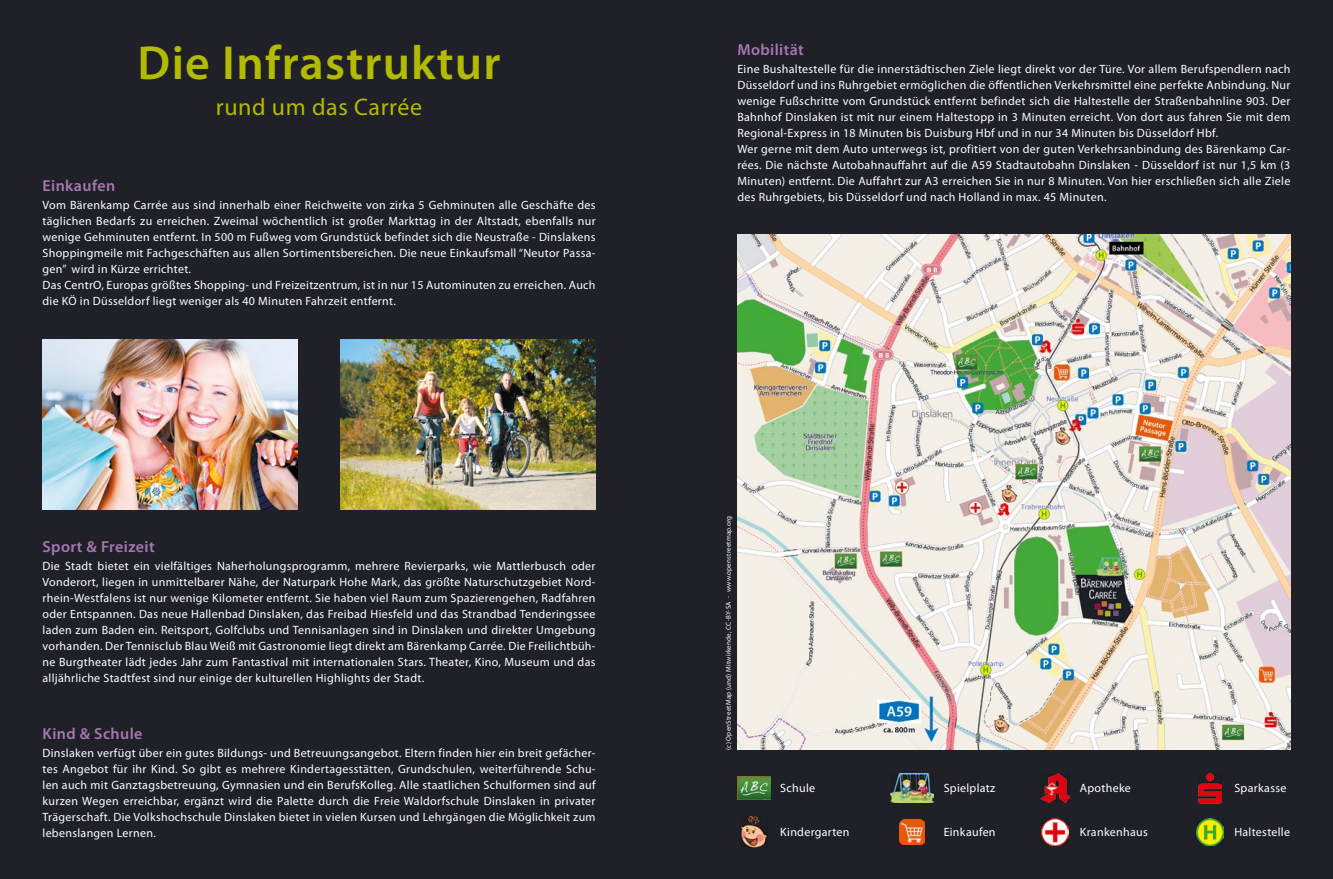
<style>
.page{position:relative;width:1333px;height:879px;background:#fff}
.page>*{position:absolute;margin:0;border:0;box-sizing:border-box;transform-origin:0 0}
.t1{font:600 48px "Myriad Pro";letter-spacing:.025em;color:#b3bb00}
.t2{font:24px "Myriad Pro";letter-spacing:.025em;color:#b3bb00}
.t3{font:600 16px "Myriad Pro";letter-spacing:.025em;color:#a777b2}
.t4{font:12px/16px "Myriad Pro";letter-spacing:.025em;color:#fff}
.t5{font:7px "Myriad Pro";letter-spacing:.025em;color:#fff}
</style>
<div class="page">
<div style="left:0;top:0;width:1332px;height:879px;background:#1f2028"></div>
<img style="left:43px;top:340px;width:255px;height:170px">
<img style="left:340px;top:340px;width:255px;height:170px">
<img style="left:737px;top:235px;width:553px;height:515px">
<img style="left:737px;top:777px;width:33px;height:22px">
<img style="left:740px;top:816px;width:27px;height:31px">
<img style="left:890px;top:773px;width:43px;height:29px">
<img style="left:899px;top:819px;width:25px;height:25px">
<img style="left:1041px;top:818px;width:27px;height:27px">
<img style="left:1040px;top:773px;width:29px;height:30px">
<img style="left:1196px;top:818px;width:27px;height:27px">
<img style="left:1198px;top:773px;width:23px;height:30px">
<p class="t1" style="left:137px;top:32px;width:364px">Die Infrastruktur</p>
<p class="t2" style="left:216px;top:92px;width:208px">rund um das Carrée</p>
<p class="t3" style="left:43px;top:175px;width:74px">Einkaufen</p>
<p class="t4" style="left:43px;top:196px;width:554px">Vom Bärenkamp Carrée aus sind innerhalb einer Reichweite von zirka 5 Gehminuten alle Geschäfte des täglichen Bedarfs zu erreichen. Zweimal wöchentlich ist großer Markttag in der Altstadt, ebenfalls nur wenige Gehminuten entfernt. In 500 m Fußweg vom Grundstück befindet sich die Neustraße - Dinslakens Shoppingmeile mit Fachgeschäften aus allen Sortimentsbereichen. Die neue Einkaufsmall “Neutor Passa&shy;gen” wird in Kürze errichtet.<br>Das CentrO, Europas größtes Shopping- und Freizeitzentrum, ist in nur 15 Autominuten zu erreichen. Auch die KÖ in Düsseldorf liegt weniger als 40 Minuten Fahrzeit entfernt.</p>
<p class="t3" style="left:43px;top:536px;width:114px">Sport &amp; Freizeit</p>
<p class="t4" style="left:43px;top:557px;width:554px;text-align:justify">Die Stadt bietet ein vielfältiges Naherholungsprogramm, mehrere Revierparks, wie Mattlerbusch oder Vonderort, liegen in unmittelbarer Nähe, der Naturpark Hohe Mark, das größte Naturschutzgebiet Nord&shy;rhein-Westfalens ist nur wenige Kilometer entfernt. Sie haben viel Raum zum Spazierengehen, Radfahren oder Entspannen. Das neue Hallenbad Dinslaken, das Freibad Hiesfeld und das Strandbad Tenderingssee laden zum Baden ein. Reitsport, Golfclubs und Tennisanlagen sind in Dinslaken und direkter Umgebung vorhanden. Der Tennisclub Blau Weiß mit Gastronomie liegt direkt am Bärenkamp Carrée. Die Freilichtbüh&shy;ne Burgtheater lädt jedes Jahr zum Fantastival mit internationalen Stars. Theater, Kino, Museum und das alljährliche Stadtfest sind nur einige der kulturellen Highlights der Stadt.</p>
<p class="t3" style="left:43px;top:723px;width:101px">Kind &amp; Schule</p>
<p class="t4" style="left:43px;top:744px;width:554px;text-align:justify">Dinslaken verfügt über ein gutes Bildungs- und Betreuungsangebot. Eltern finden hier ein breit gefächer&shy;tes Angebot für ihr Kind. So gibt es mehrere Kindertagesstätten, Grundschulen, weiterführende Schu&shy;len auch mit Ganztagsbetreuung, Gymnasien und ein BerufsKolleg. Alle staatlichen Schulformen sind auf kurzen Wegen erreichbar, ergänzt wird die Palette durch die Freie Waldorfschule Dinslaken in privater Trägerschaft. Die Volkshochschule Dinslaken bietet in vielen Kursen und Lehrgängen die Möglichkeit zum lebenslangen Lernen.</p>
<p class="t3" style="left:737px;top:39px;width:68px">Mobilität</p>
<p class="t4" style="left:737px;top:60px;width:554px">Eine Bushaltestelle für die innerstädtischen Ziele liegt direkt vor der Türe. Vor allem Berufspendlern nach Düsseldorf und ins Ruhrgebiet ermöglichen die öffentlichen Verkehrsmittel eine perfekte Anbindung. Nur wenige Fußschritte vom Grundstück entfernt befindet sich die Haltestelle der Straßenbahnline 903. Der Bahnhof Dinslaken ist mit nur einem Haltestopp in 3 Minuten erreicht. Von dort aus fahren Sie mit dem Regional-Express in 18 Minuten bis Duisburg Hbf und in nur 34 Minuten bis Düsseldorf Hbf.<br>Wer gerne mit dem Auto unterwegs ist, profitiert von der guten Verkehrsanbindung des Bärenkamp Car&shy;rées. Die nächste Autobahnauffahrt auf die A59 Stadtautobahn Dinslaken - Düsseldorf ist nur 1,5 km (3<br>Minuten) entfernt. Die Auffahrt zur A3 erreichen Sie in nur 8 Minuten. Von hier erschließen sich alle Ziele des Ruhrgebiets, bis Düsseldorf und nach Holland in max. 45 Minuten.</p>
<p class="t5" style="left:724px;top:750px;width:236px;rotate:-90deg">(c) OpenStreetMap (und) Mitwirkende, CC-BY-SA - www.openstreetmap.org</p>
<p class="t4" style="left:780px;top:780px;width:36px">Schule</p>
<p class="t4" style="left:780px;top:824px;width:71px">Kindergarten</p>
<p class="t4" style="left:943px;top:780px;width:53px">Spielplatz</p>
<p class="t4" style="left:943px;top:824px;width:53px">Einkaufen</p>
<p class="t4" style="left:1079px;top:780px;width:53px">Apotheke</p>
<p class="t4" style="left:1079px;top:824px;width:70px">Krankenhaus</p>
<p class="t4" style="left:1234px;top:780px;width:54px">Sparkasse</p>
<p class="t4" style="left:1234px;top:824px;width:57px">Haltestelle</p>
</div>
